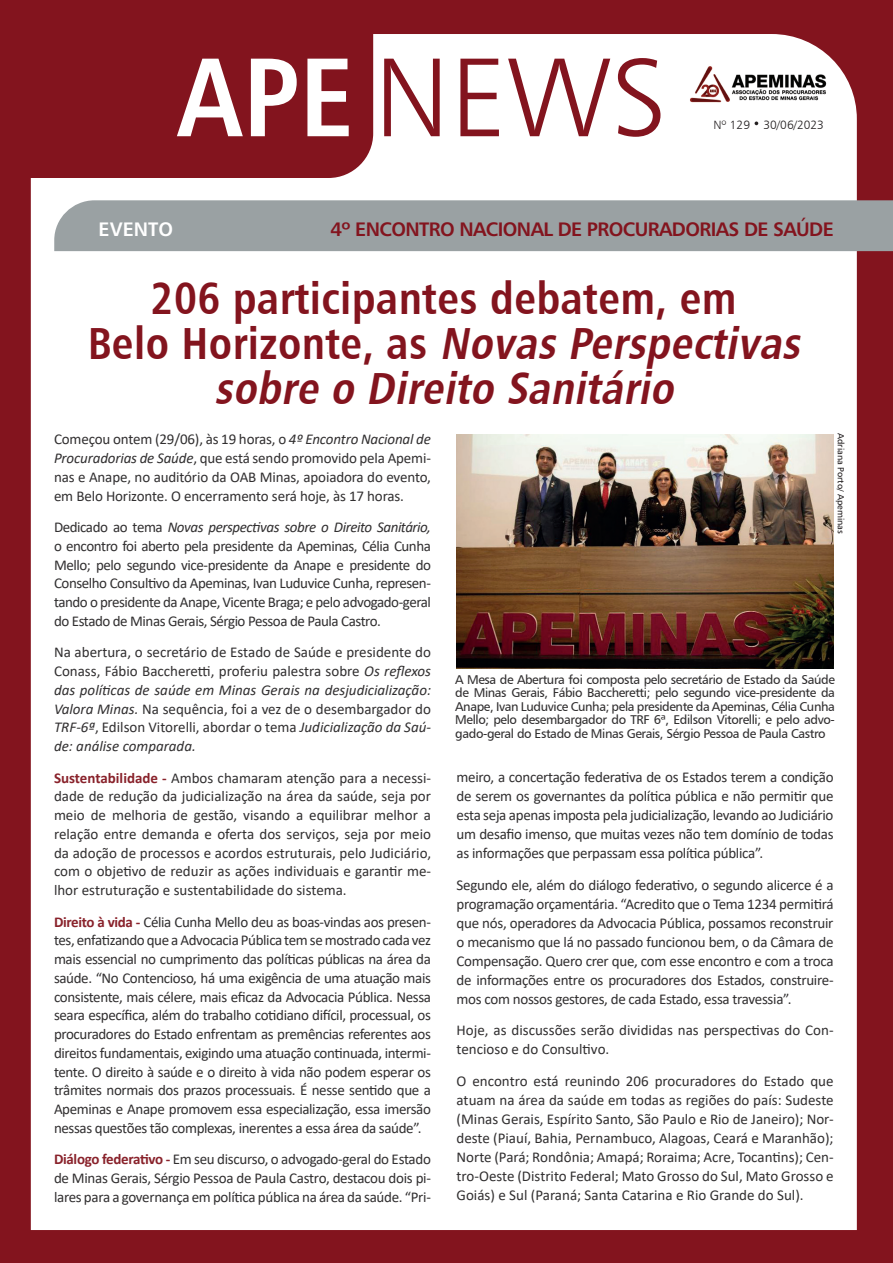
<style>
.page{position:relative;width:893px;height:1263px;background:#83141e}
.page>*{position:absolute;margin:0;border:0;box-sizing:border-box;transform-origin:0 0}
.t1{font:111.75px "Humanist 777 BT Light B";color:#83141e}
.t2{font:45px/45px "Humanist 777 BT Bold Condensed B";letter-spacing:.01em;color:#83141e;text-align:center}
.t3{font:19.5px "Humanist 777 BT Bold B";letter-spacing:-.03em;color:#83141e}
.t4{font:19.5px "Humanist 777 BT Bold B";color:#fff}
.t5{font:15px/18.8px "Calibri";letter-spacing:-.02em;color:#312f30;text-align:justify}
.t6{font:15px/18.9px "Calibri";color:#312f30}
.t7{font:12.75px/13.5px "Humanist 777 BT Roman B";letter-spacing:-.03em;color:#312f30;text-align:justify}
.t8{font:12px "Humanist 777 BT Light B";color:#15141a}
.t9{font:12px "Humanist 777 BT Light B";color:#231f20}
.t10{font:9px "Humanist 777 BT Roman B";color:#231f20}
.s1{font-family:"Humanist 777 BT Bold Condensed B";color:#fff}
.s2{font-style:italic}
.s3{font-weight:700;color:#89222b}
</style>
<div class="page">
<div style="left:31px;top:34px;width:826px;height:1196px;background:#fff"></div>
<svg style="left:31px;top:34px;width:342px;height:144px"></svg>
<div style="left:702px;top:113px;width:132px;height:13px;background:#fff"></div>
<svg style="left:755px;top:121px;width:3px;height:4px"></svg>
<div style="left:54px;top:200px;width:839px;height:51px;background:#9aa1a3"></div>
<img style="left:457px;top:434px;width:377px;height:235px">
<img style="left:683px;top:64px;width:150px;height:44px">
<h1 class="t1" style="left:177px;top:29px;width:491px"><span class="s1">APE</span> NEWS</h1>
<p class="t8" style="left:707px;top:113px;width:118px">N 112 • 03/03/2023</p>
<p class="t9" style="left:713px;top:117px;width:112px">Nº 129 30/06/2023</p>
<h3 class="t4" style="left:99px;top:216px;width:76px">EVENTO</h3>
<h3 class="t3" style="left:331px;top:216px;width:505px">4º ENCONTRO NACIONAL DE PROCURADORIAS DE SAÚDE</h3>
<h2 class="t2" style="left:88px;top:274px;width:723px">206 participantes debatem, em<br>B e l o H o r i z o n t e , a s <span class="s2">Novas Perspectivas sobre o Direito Sanitário</span></h2>
<p class="t5" style="left:54px;top:430px;width:378px">Começou ontem (29/06), às 19 horas, o <span class="s2">4º Encontro Nacional de Procuradorias de Saúde</span>, que está sendo promovido pela Apemi&shy;nas e Anape, no auditório da OAB Minas, apoiadora do evento, em Belo Horizonte. O encerramento será hoje, às 17 horas.</p>
<p class="t5" style="left:54px;top:517px;width:378px">Dedicado ao tema <span class="s2">Novas perspectivas sobre o Direito Sanitário, </span>o encontro foi aberto pela presidente da Apeminas, Célia Cunha Mello; pelo segundo vice-presidente da Anape e presidente do Conselho Consultivo da Apeminas, Ivan Luduvice Cunha, represen&shy;tando o presidente da Anape, Vicente Braga; e pelo advogado-geral do Estado de Minas Gerais, Sérgio Pessoa de Paula Castro.</p>
<p class="t5" style="left:54px;top:643px;width:379px">Na abertura, o secretário de Estado de Saúde e presidente do Conass, Fábio Baccheretti, proferiu palestra sobre <span class="s2">Os reflexos das políticas de saúde em Minas Gerais na desjudicialização:<br>Valora Minas.</span> Na sequência, foi a vez de o desembargador do <span class="s2">TRF-6ª</span>, Edilson Vitorelli, abordar o tema <span class="s2">Judicialização da Saú&shy;de: análise comparada.</span></p>
<p class="t5" style="left:54px;top:768px;width:379px"><span class="s3">Sustentabilidade -</span> Ambos chamaram atenção para a necessi&shy;dade de redução da judicialização na área da saúde, seja por meio de melhoria de gestão, visando a equilibrar melhor a relação entre demanda e oferta dos serviços, seja por meio da adoção de processos e acordos estruturais, pelo Judiciário, com o objetivo de reduzir as ações individuais e garantir me&shy;lhor estruturação e sustentabilidade do sistema.</p>
<p class="t5" style="left:54px;top:912px;width:379px"><span class="s3">Direito à vida -</span> Célia Cunha Mello deu as boas-vindas aos presen&shy;tes, enfatizando que a Advocacia Pública tem se mostrado cada vez mais essencial no cumprimento das políticas públicas na área da saúde. “No Contencioso, há uma exigência de uma atuação mais consistente, mais célere, mais eficaz da Advocacia Pública. Nessa seara específica, além do trabalho cotidiano difícil, processual, os procuradores do Estado enfrentam as premências referentes aos direitos fundamentais, exigindo uma atuação continuada, intermi&shy;tente. O direito à saúde e o direito à vida não podem esperar os trâmites normais dos prazos processuais. É nesse sentido que a Apeminas e Anape promovem essa especialização, essa imersão nessas questões tão complexas, inerentes a essa área da saúde”.</p>
<p class="t5" style="left:54px;top:1150px;width:379px"><span class="s3">Diálogo federativo -</span> Em seu discurso, o advogado-geral do Estado de Minas Gerais, Sérgio Pessoa de Paula Castro, destacou dois pi&shy;lares para a governança em política pública na área da saúde. “Pri-</p>
<p class="t10" style="left:847px;top:433px;width:102px;rotate:90deg">Adriana Porto/ Apeminas</p>
<p class="t7" style="left:455px;top:672px;width:381px">A Mesa de Abertura foi composta pelo secretário de Estado da Saúde de Minas Gerais, Fábio Baccheretti; pelo segundo vice-presidente da Anape, Ivan Luduvice Cunha; pela presidente da Apeminas, Célia Cunha Mello; pelo desembargador do TRF 6ª, Edilson Vitorelli; e pelo advo&shy;gado-geral do Estado de Minas Gerais, Sérgio Pessoa de Paula Castro</p>
<p class="t5" style="left:457px;top:767px;width:378px">meiro, a concertação federativa de os Estados terem a condição de serem os governantes da política pública e não permitir que esta seja apenas imposta pela judicialização, levando ao Judiciário um desafio imenso, que muitas vezes não tem domínio de todas as informações que perpassam essa política pública”.</p>
<p class="t5" style="left:457px;top:875px;width:379px">Segundo ele, além do diálogo federativo, o segundo alicerce é a programação orçamentária. “Acredito que o Tema 1234 permitirá que nós, operadores da Advocacia Pública, possamos reconstruir o mecanismo que lá no passado funcionou bem, o da Câmara de Compensação. Quero crer que, com esse encontro e com a troca de informações entre os procuradores dos Estados, construire&shy;mos com nossos gestores, de cada Estado, essa travessia”.</p>
<p class="t6" style="left:457px;top:1020px;width:379px">Hoje, as discussões serão divididas nas perspectivas do Con&shy;tencioso e do Consultivo.</p>
<p class="t5" style="left:457px;top:1071px;width:379px">O encontro está reunindo 206 procuradores do Estado que atuam na área da saúde em todas as regiões do país: Sudeste (Minas Gerais, Espírito Santo, São Paulo e Rio de Janeiro); Nor&shy;deste (Piauí, Bahia, Pernambuco, Alagoas, Ceará e Maranhão); Norte (Pará; Rondônia; Amapá; Roraima; Acre, Tocantins); Cen&shy;tro-Oeste (Distrito Federal; Mato Grosso do Sul, Mato Grosso e Goiás) e Sul (Paraná; Santa Catarina e Rio Grande do Sul).</p>
</div>
